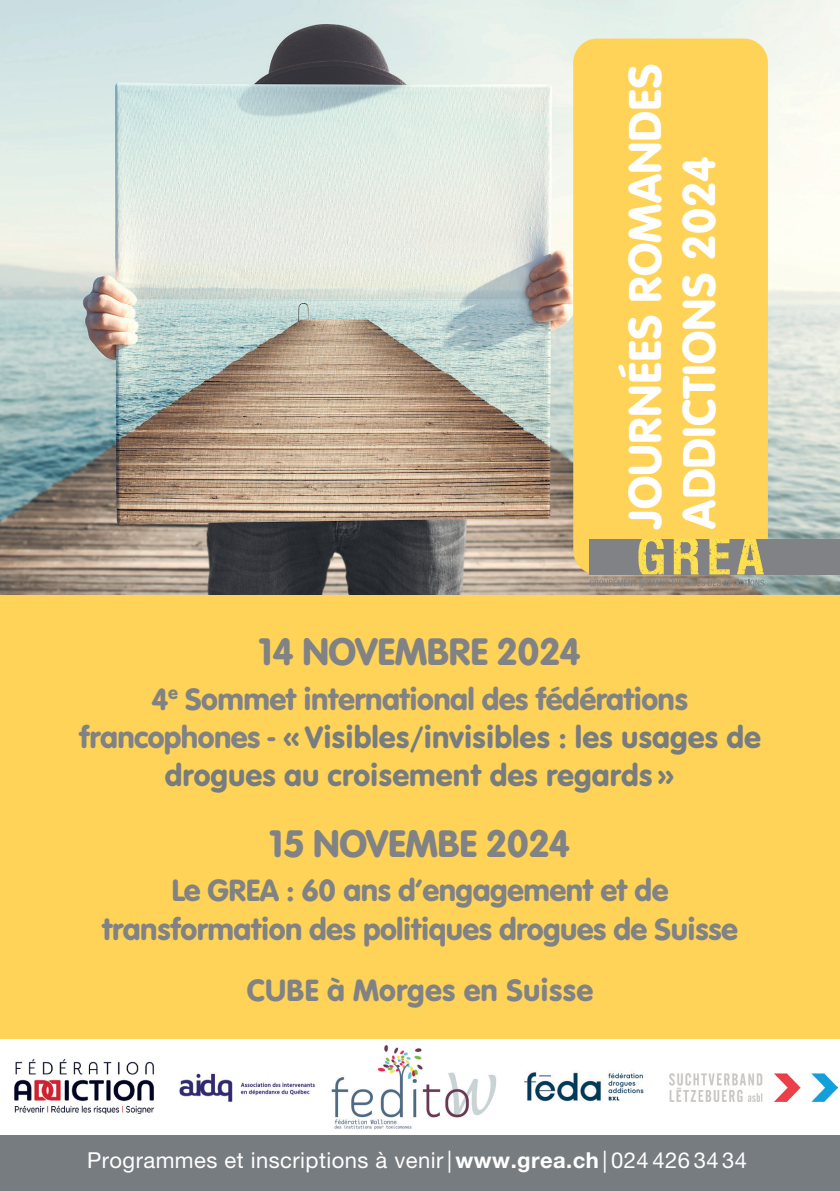
<style>
.page{position:relative;width:840px;height:1191px;background:#fff}
.page>*{position:absolute;margin:0;border:0;box-sizing:border-box;transform-origin:0 0}
.t1{font:48px/54px "VAG Rundschrift D";color:#fff}
.t2{font:40px "VAG Rundschrift D";letter-spacing:-.02em;color:#808285}
.t3{font:32px/38.4px "VAG Rundschrift D";letter-spacing:-.015em;color:#777c80;text-align:center}
.t4{font:32px/38.4px "VAG Rundschrift D";letter-spacing:-.02em;color:#808285;text-align:center}
.t5{font:32px "VAG Rundschrift D";color:#808285}
.t6{font:22px "Helvetica Neue LT Pro";letter-spacing:.02em;color:#fff}
.s1{color:#808285}
.s2{font-weight:700}
</style>
<div class="page">
<img style="left:0;top:0;width:839px;height:595px">
<div style="left:0;top:595px;width:839px;height:540px;background:#fed357"></div>
<div style="left:0;top:1039px;width:839px;height:97px;background:#fff"></div>
<div style="left:573px;top:39px;width:194px;height:535px;background:#fed357;border-radius:24px"></div>
<div style="left:688px;top:539px;width:151px;height:35px;background:#808285"></div>
<svg style="left:589px;top:539px;width:174px;height:47px"></svg>
<div style="left:0;top:1135px;width:839px;height:56px;background:#777c80"></div>
<img style="left:14px;top:1058px;width:140px;height:56px">
<img style="left:524px;top:1072px;width:120px;height:30px">
<img style="left:669px;top:1073px;width:167px;height:28px">
<img style="left:179px;top:1073px;width:137px;height:29px">
<img style="left:331px;top:1046px;width:165px;height:83px">
<h1 class="t1" style="left:617px;top:528px;width:467px;rotate:-90deg">JOURNÉES ROMANDES<br>ADDICTIONS 2024</h1>
<p class="t2" style="left:259px;top:628px;width:323px">14 NOVEMBRE 2024</p>
<p class="t3" style="left:79px;top:679px;width:683px"><span class="s1">4</span><sup>e</sup> <span class="s1">Sommet international des fédérations francophones -</span> « Visibles/invisibles : les usages de drogues au croisement des regards »</p>
<p class="t2" style="left:270px;top:820px;width:302px">15 NOVEMBE 2024</p>
<p class="t4" style="left:102px;top:871px;width:637px">Le GREA : 60 ans d’engagement et de transformation des politiques drogues de Suisse</p>
<p class="t5" style="left:246px;top:971px;width:348px">CUBE à Morges en Suisse</p>
<p class="t6" style="left:87px;top:1147px;width:661px">Programmes et inscriptions à venir | <span class="s2">www.grea.ch</span> | 024 426 34 34</p>
</div>
